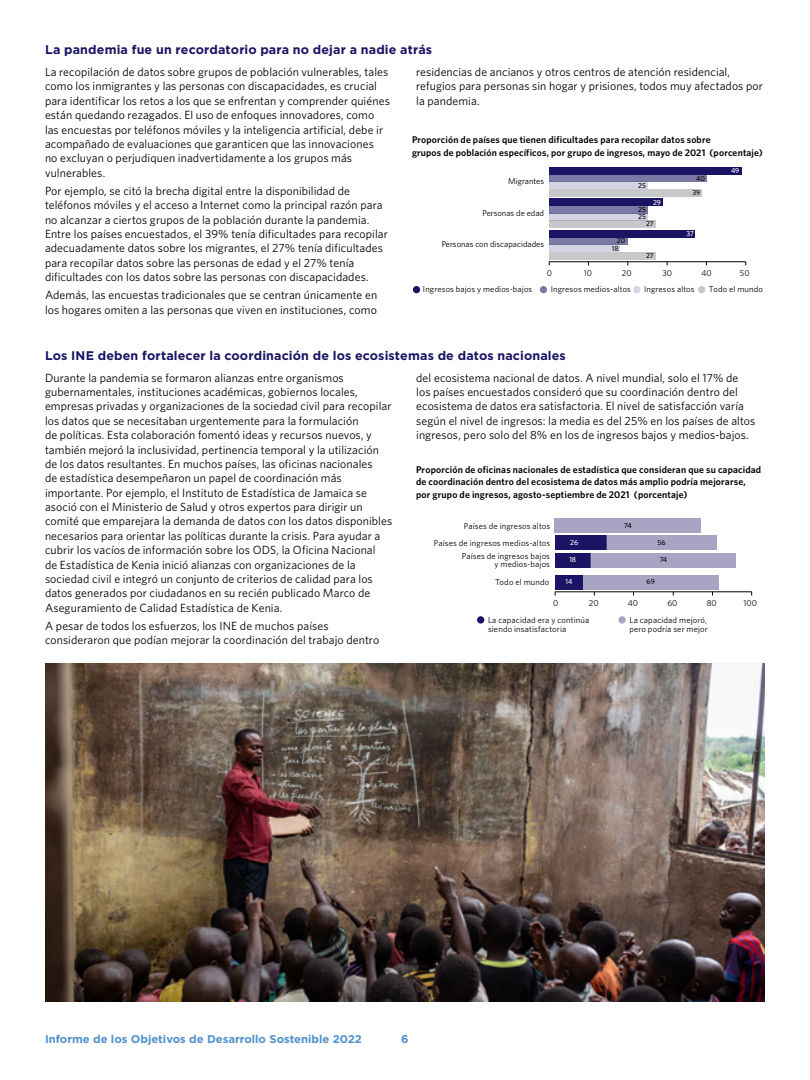
<style>
.page{position:relative;width:810px;height:1080px;background:#fff}
.page>*{position:absolute;margin:0;border:0;box-sizing:border-box;transform-origin:0 0}
.t1{font:700 12.5px "Gotham";letter-spacing:.01em;color:#1b1464}
.t2{font:11.88px/14.4px "Whitney";letter-spacing:.005em;color:#000}
.t3{font:700 11.25px "Gotham";color:#5091cd}
.t4{font:600 9.75px/12.2px "Whitney";letter-spacing:.015em;color:#000}
.t5{font:8.5px/9.8px "Whitney";letter-spacing:.015em;color:#000}
.t6{font:500 7.38px "Whitney";letter-spacing:-.045em;color:#000}
.t7{font:500 7.38px "Whitney";color:#fff}
.t8{font:500 7.25px "Whitney";color:#000}
.t9{font:500 7.25px "Whitney";color:#fff}
</style>
<div class="page">
<div style="left:555px;top:536px;width:51px;height:14px;background:#1b1464"></div>
<div style="left:555px;top:518px;width:146px;height:15px;background:#a7a5c3"></div>
<div style="left:606px;top:536px;width:111px;height:14px;background:#a7a5c3"></div>
<div style="left:555px;top:553px;width:36px;height:14px;background:#1b1464"></div>
<div style="left:591px;top:553px;width:145px;height:14px;background:#a7a5c3"></div>
<div style="left:555px;top:575px;width:28px;height:14px;background:#1b1464"></div>
<div style="left:583px;top:575px;width:136px;height:14px;background:#a7a5c3"></div>
<hr style="left:555px;top:592px;width:197px;height:1px;background:#000">
<div style="left:477px;top:616px;width:7px;height:8px;background:#1b1464;border-radius:50%"></div>
<svg style="left:618px;top:616px;width:8px;height:8px"></svg>
<div style="left:549px;top:189px;width:153px;height:7px;background:#c7c8ca"></div>
<div style="left:549px;top:182px;width:99px;height:7px;background:#d5d4e3"></div>
<div style="left:549px;top:174px;width:158px;height:8px;background:#7b78a4"></div>
<div style="left:549px;top:167px;width:193px;height:7px;background:#1b1464"></div>
<div style="left:549px;top:220px;width:107px;height:8px;background:#c7c8ca"></div>
<div style="left:549px;top:213px;width:99px;height:7px;background:#d5d4e3"></div>
<div style="left:549px;top:206px;width:99px;height:7px;background:#7b78a4"></div>
<div style="left:549px;top:199px;width:114px;height:7px;background:#1b1464"></div>
<div style="left:549px;top:252px;width:107px;height:7px;background:#c7c8ca"></div>
<div style="left:549px;top:245px;width:71px;height:7px;background:#d5d4e3"></div>
<div style="left:549px;top:237px;width:79px;height:8px;background:#7b78a4"></div>
<div style="left:549px;top:230px;width:146px;height:7px;background:#1b1464"></div>
<hr style="left:549px;top:262px;width:197px;height:1px;background:#000">
<div style="left:413px;top:286px;width:7px;height:7px;background:#1b1464;border-radius:50%"></div>
<div style="left:540px;top:286px;width:7px;height:7px;background:#7b78a4;border-radius:50%"></div>
<div style="left:633px;top:286px;width:7px;height:7px;background:#d5d4e3;border-radius:50%"></div>
<div style="left:698px;top:286px;width:7px;height:7px;background:#c7c8ca;border-radius:50%"></div>
<img style="left:45px;top:664px;width:720px;height:337px">
<p class="t1" style="left:45px;top:42px;width:389px">La pandemia fue un recordatorio para no dejar a nadie atrás</p>
<p class="t2" style="left:45px;top:64px;width:346px">La recopilación de datos sobre grupos de población vulnerables, tales como los inmigrantes y las personas con discapacidades, es crucial para identificar los retos a los que se enfrentan y comprender quiénes están quedando rezagados. El uso de enfoques innovadores, como las encuestas por teléfonos móviles y la inteligencia artificial, debe ir acompañado de evaluaciones que garanticen que las innovaciones<br>no excluyan o perjudiquen inadvertidamente a los grupos más vulnerables.</p>
<p class="t2" style="left:45px;top:183px;width:344px">Por ejemplo, se citó la brecha digital entre la disponibilidad de teléfonos móviles y el acceso a Internet como la principal razón para no alcanzar a ciertos grupos de la población durante la pandemia.<br>Entre los países encuestados, el 39% tenía dificultades para recopilar adecuadamente datos sobre los migrantes, el 27% tenía dificultades para recopilar datos sobre las personas de edad y el 27% tenía dificultades con los datos sobre las personas con discapacidades.</p>
<p class="t2" style="left:45px;top:288px;width:334px">Además, las encuestas tradicionales que se centran únicamente en los hogares omiten a las personas que viven en instituciones, como</p>
<p class="t2" style="left:416px;top:64px;width:348px">residencias de ancianos y otros centros de atención residencial, refugios para personas sin hogar y prisiones, todos muy afectados por la pandemia.</p>
<p class="t4" style="left:412px;top:134px;width:352px">Proporción de países que tienen dificultades para recopilar datos sobre<br>grupos de población específicos, por grupo de ingresos, mayo de 2021 (porcentaje)</p>
<p class="t9" style="left:731px;top:166px;width:10px">49</p>
<p class="t8" style="left:696px;top:174px;width:10px">40</p>
<p class="t5" style="left:508px;top:176px;width:37px">Migrantes</p>
<p class="t8" style="left:638px;top:181px;width:9px">25</p>
<p class="t8" style="left:693px;top:188px;width:9px">39</p>
<p class="t9" style="left:653px;top:198px;width:9px">29</p>
<p class="t8" style="left:638px;top:205px;width:9px">25</p>
<p class="t5" style="left:482px;top:208px;width:63px">Personas de edad</p>
<p class="t8" style="left:638px;top:212px;width:9px">25</p>
<p class="t8" style="left:646px;top:220px;width:9px">27</p>
<p class="t9" style="left:686px;top:229px;width:9px">37</p>
<p class="t8" style="left:617px;top:237px;width:10px">20</p>
<p class="t5" style="left:442px;top:239px;width:104px">Personas con discapacidades</p>
<p class="t8" style="left:612px;top:244px;width:8px">18</p>
<p class="t8" style="left:646px;top:251px;width:9px">27</p>
<p class="t5" style="left:547px;top:268px;width:7px">0</p>
<p class="t5" style="left:584px;top:268px;width:10px">10</p>
<p class="t5" style="left:622px;top:268px;width:11px">20</p>
<p class="t5" style="left:663px;top:268px;width:11px">30</p>
<p class="t5" style="left:701px;top:268px;width:12px">40</p>
<p class="t5" style="left:740px;top:268px;width:11px">50</p>
<p class="t5" style="left:423px;top:284px;width:111px">Ingresos bajos y medios-bajos</p>
<p class="t5" style="left:551px;top:284px;width:82px">Ingresos medios-altos</p>
<p class="t5" style="left:644px;top:284px;width:52px">Ingresos altos</p>
<p class="t5" style="left:709px;top:284px;width:55px">Todo el mundo</p>
<p class="t1" style="left:45px;top:348px;width:522px">Los INE deben fortalecer la coordinación de los ecosistemas de datos nacionales</p>
<p class="t2" style="left:45px;top:370px;width:349px">Durante la pandemia se formaron alianzas entre organismos gubernamentales, instituciones académicas, gobiernos locales, empresas privadas y organizaciones de la sociedad civil para recopilar los datos que se necesitaban urgentemente para la formulación<br>de políticas. Esta colaboración fomentó ideas y recursos nuevos, y también mejoró la inclusividad, pertinencia temporal y la utilización de los datos resultantes. En muchos países, las oficinas nacionales<br>de estadística desempeñaron un papel de coordinación más importante. Por ejemplo, el Instituto de Estadística de Jamaica se asoció con el Ministerio de Salud y otros expertos para dirigir un comité que emparejara la demanda de datos con los datos disponibles necesarios para orientar las políticas durante la crisis. Para ayudar a cubrir los vacíos de información sobre los ODS, la Oficina Nacional<br>de Estadística de Kenia inició alianzas con organizaciones de la sociedad civil e integró un conjunto de criterios de calidad para los datos generados por ciudadanos en su recién publicado Marco de Aseguramiento de Calidad Estadística de Kenia.</p>
<p class="t2" style="left:45px;top:618px;width:336px">A pesar de todos los esfuerzos, los INE de muchos países consideraron que podían mejorar la coordinación del trabajo dentro</p>
<p class="t2" style="left:416px;top:370px;width:341px">del ecosistema nacional de datos. A nivel mundial, solo el 17% de los países encuestados consideró que su coordinación dentro del ecosistema de datos era satisfactoria. El nivel de satisfacción varía según el nivel de ingresos: la media es del 25% en los países de altos ingresos, pero solo del 8% en los de ingresos bajos y medios-bajos.</p>
<p class="t4" style="left:416px;top:463px;width:347px">Proporción de oficinas nacionales de estadística que consideran que su capacidad de coordinación dentro del ecosistema de datos más amplio podría mejorarse, por grupo de ingresos, agosto-septiembre de 2021 (porcentaje)</p>
<p class="t5" style="left:464px;top:521px;width:88px">Países de ingresos altos</p>
<p class="t6" style="left:624px;top:521px;width:9px">74</p>
<p class="t5" style="left:434px;top:538px;width:118px">Países de ingresos medios-altos</p>
<p class="t7" style="left:570px;top:538px;width:9px">26</p>
<p class="t6" style="left:657px;top:538px;width:10px">56</p>
<p class="t5" style="left:462px;top:551px;width:90px;line-height:8.5px;text-align:right">Países de ingresos bajos y medios-bajos</p>
<p class="t7" style="left:569px;top:555px;width:8px">18</p>
<p class="t6" style="left:660px;top:555px;width:9px">74</p>
<p class="t5" style="left:495px;top:577px;width:56px">Todo el mundo</p>
<p class="t6" style="left:647px;top:577px;width:10px">69</p>
<p class="t7" style="left:565px;top:577px;width:8px">14</p>
<p class="t5" style="left:553px;top:598px;width:7px">0</p>
<p class="t5" style="left:589px;top:598px;width:11px">20</p>
<p class="t5" style="left:628px;top:598px;width:12px">40</p>
<p class="t5" style="left:667px;top:598px;width:12px">60</p>
<p class="t5" style="left:707px;top:598px;width:12px">80</p>
<p class="t5" style="left:744px;top:598px;width:15px">100</p>
<p class="t5" style="left:488px;top:615px;width:103px">La capacidad era y continúa siendo insatisfactoria</p>
<p class="t5" style="left:629px;top:615px;width:80px">La capacidad mejoró, pero podría ser mejor</p>
<p class="t3" style="left:45px;top:1033px;width:318px">Informe de los Objetivos de Desarrollo Sostenible 2022</p>
<p class="t3" style="left:401px;top:1033px;width:9px">6</p>
</div>
